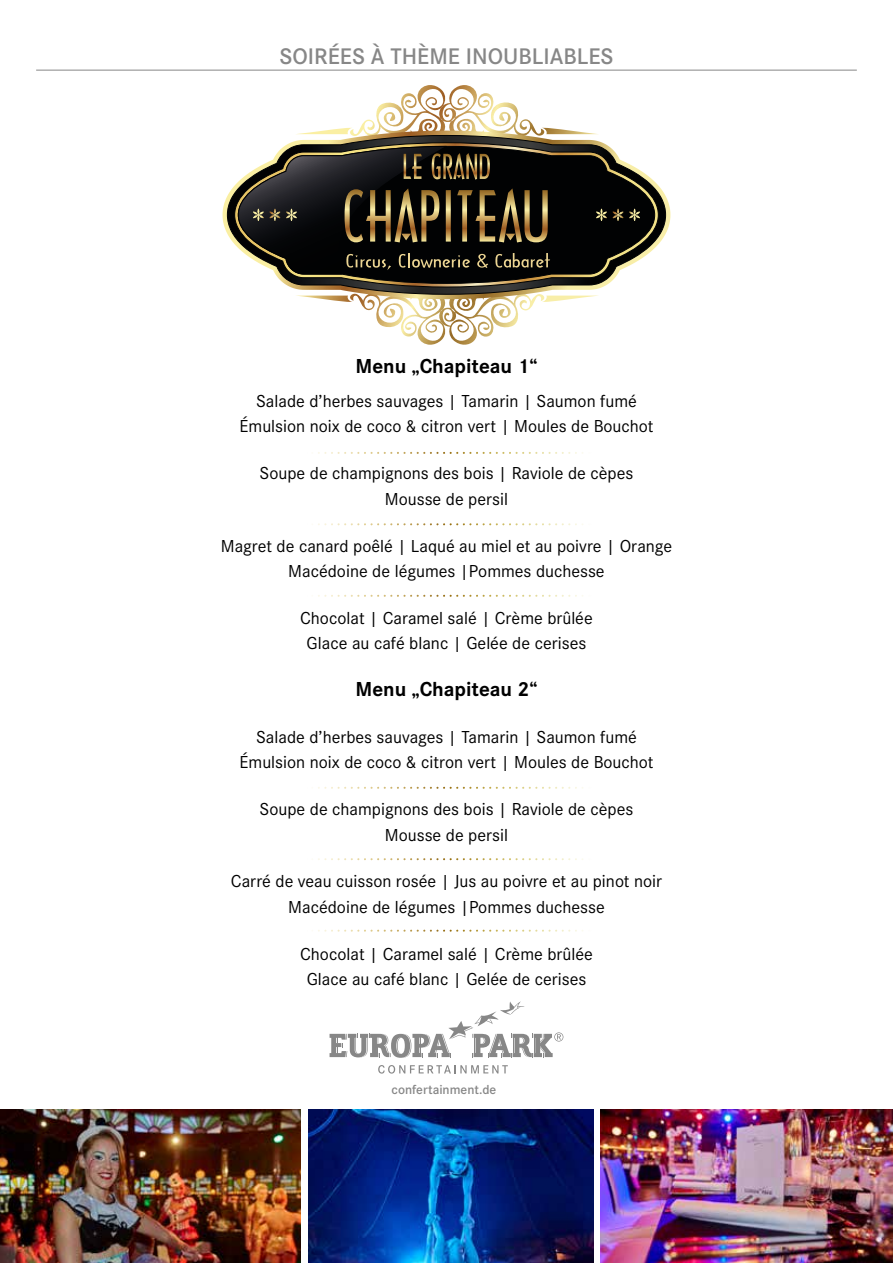
<style>
.page{position:relative;width:893px;height:1263px;background:#fff}
.page>*{position:absolute;margin:0;border:0;box-sizing:border-box;transform-origin:0 0}
.t1{font:600 23.4px "Corporate S";color:#878787}
.t2{font:700 21px "Corporate S";color:#000}
.t3{font:18px/25.5px "Corporate S";color:#000;text-align:center}
.t4{font:600 13.5px "Corporate S";color:#878787}
</style>
<div class="page">
<svg style="left:550px;top:139px;width:116px;height:152px"></svg>
<svg style="left:550px;top:146px;width:105px;height:137px;background:#34332d"></svg>
<svg style="left:629px;top:209px;width:11px;height:12px"></svg>
<svg style="left:223px;top:85px;width:327px;height:214px"></svg>
<hr style="left:36px;top:70px;width:821px;height:1px;background:#878787">
<svg style="left:378px;top:1065px;width:130px;height:8px"></svg>
<svg style="left:330px;top:1001px;width:233px;height:57px"></svg>
<img style="left:600px;top:1110px;width:293px;height:153px">
<img style="left:0;top:1110px;width:301px;height:153px">
<img style="left:308px;top:1110px;width:285px;height:153px">
<svg style="left:318px;top:452px;width:265px;height:2px"></svg>
<svg style="left:318px;top:523px;width:265px;height:2px"></svg>
<svg style="left:318px;top:595px;width:265px;height:2px"></svg>
<svg style="left:318px;top:787px;width:265px;height:2px"></svg>
<svg style="left:318px;top:858px;width:265px;height:2px"></svg>
<svg style="left:318px;top:929px;width:265px;height:3px"></svg>
<p class="t1" style="left:279px;top:43px;width:336px">SOIRÉES À THÈME INOUBLIABLES</p>
<p class="t2" style="left:356px;top:354px;width:183px">Menu „Chapiteau 1“</p>
<p class="t3" style="left:240px;top:388px;width:415px">Salade d’herbes sauvages | Tamarin | Saumon fumé<br>Émulsion noix de coco &amp; citron vert | Moules de Bouchot</p>
<p class="t3" style="left:260px;top:461px;width:375px">Soupe de champignons des bois | Raviole de cèpes<br>Mousse de persil</p>
<p class="t3" style="left:221px;top:533px;width:453px">Magret de canard poêlé | Laqué au miel et au poivre | Orange<br>Macédoine de légumes |Pommes duchesse</p>
<p class="t3" style="left:300px;top:605px;width:294px">Chocolat | Caramel salé | Crème brûlée<br>Glace au café blanc | Gelée de cerises</p>
<p class="t2" style="left:356px;top:677px;width:183px">Menu „Chapiteau 2“</p>
<p class="t3" style="left:240px;top:724px;width:415px">Salade d’herbes sauvages | Tamarin | Saumon fumé<br>Émulsion noix de coco &amp; citron vert | Moules de Bouchot</p>
<p class="t3" style="left:260px;top:796px;width:375px">Soupe de champignons des bois | Raviole de cèpes<br>Mousse de persil</p>
<p class="t3" style="left:231px;top:869px;width:433px">Carré de veau cuisson rosée | Jus au poivre et au pinot noir<br>Macédoine de légumes |Pommes duchesse</p>
<p class="t3" style="left:300px;top:941px;width:294px">Chocolat | Caramel salé | Crème brûlée<br>Glace au café blanc | Gelée de cerises</p>
<p class="t4" style="left:392px;top:1081px;width:106px">confertainment.de</p>
</div>
